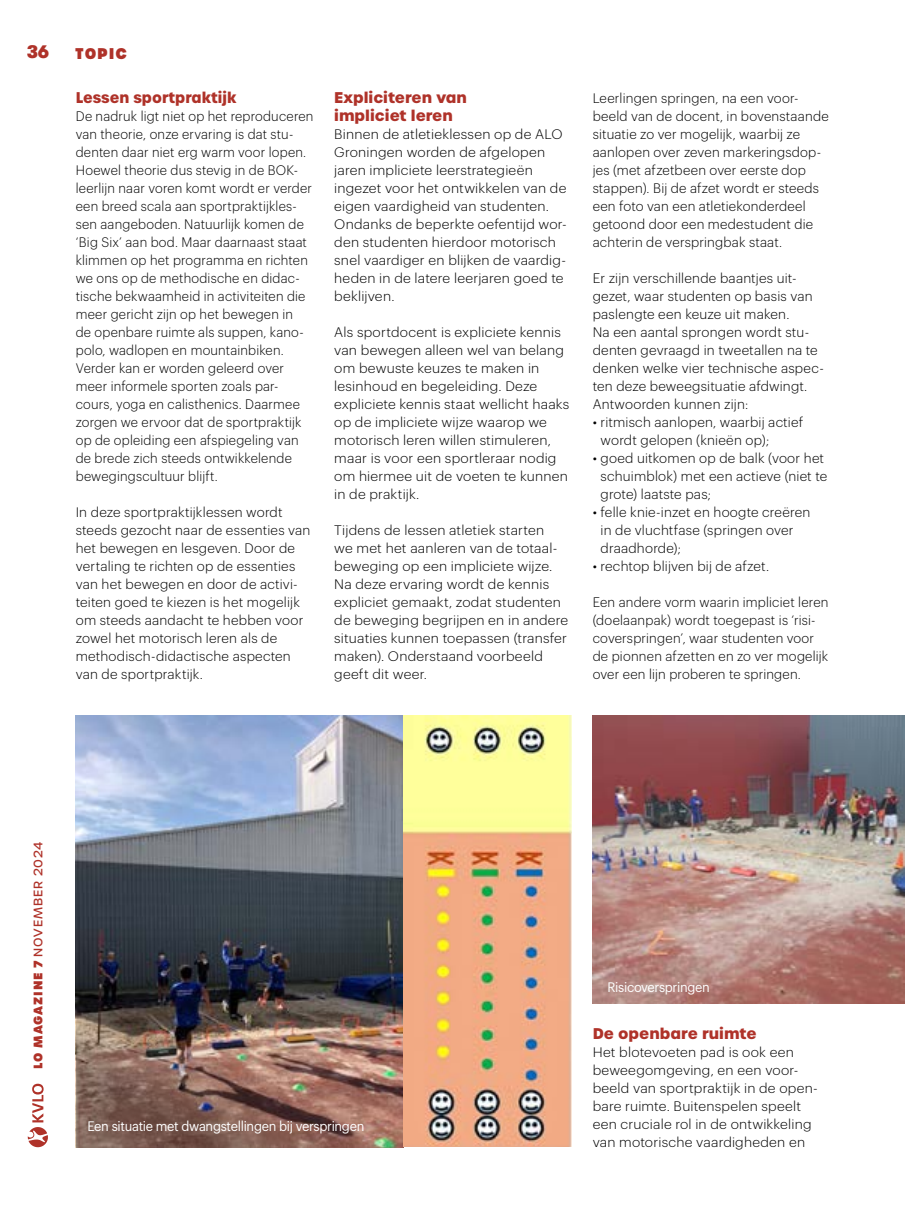
<style>
.page{position:relative;width:915px;height:1212px;background:#fff}
.page>*{position:absolute;margin:0;border:0;box-sizing:border-box;transform-origin:0 0}
.t1{font:900 18px "GT Walsheim Pro";color:#af3229}
.t2{font:700 15px/18px "Urbane";color:#af3229}
.t3{font:700 15px "Urbane";color:#af3229;scale:.96 1}
.t4{font:800 15px "Urbane";letter-spacing:.06em;color:#af3229}
.t5{font:300 13.5px/18px "Graphik";letter-spacing:.015em;color:#000}
.t6{font:300 13.5px/18px "Graphik";letter-spacing:.015em;color:#000;scale:.96 1}
.t7{font:13.5px "Graphik";letter-spacing:-.025em;color:#fff;scale:.95 1}
.t8{font:500 12px "Urbane";letter-spacing:.075em;color:#af3229}
.s1{font-weight:800}
</style>
<div class="page">
<svg style="left:28px;top:1084px;width:20px;height:63px"></svg>
<img style="left:403px;top:715px;width:168px;height:432px">
<img style="left:76px;top:715px;width:327px;height:432px">
<img style="left:592px;top:715px;width:312px;height:288px">
<h1 class="t1" style="left:27px;top:40px;width:24px">36</h1>
<p class="t4" style="left:75px;top:43px;width:53px">TOPIC</p>
<p class="t3" style="left:76px;top:87px;width:169px">Lessen sportpraktijk</p>
<p class="t6" style="left:76px;top:106px;width:249px">De nadruk ligt niet op het reproduceren van theorie, onze ervaring is dat stu&shy;denten daar niet erg warm voor lopen.<br>Hoewel theorie dus stevig in de BOK&shy;leerlijn naar voren komt wordt er verder een breed scala aan sportpraktijkles&shy;sen aangeboden. Natuurlijk komen de ‘Big Six’ aan bod. Maar daarnaast staat klimmen op het programma en richten we ons op de methodische en didac&shy;tische bekwaamheid in activiteiten die meer gericht zijn op het bewegen in<br>de openbare ruimte als suppen, kano&shy;polo, wadlopen en mountainbiken.<br>Verder kan er worden geleerd over meer informele sporten zoals par&shy;cours, yoga en calisthenics. Daarmee zorgen we ervoor dat de sportpraktijk op de opleiding een afspiegeling van de brede zich steeds ontwikkelende bewegingscultuur blijft.</p>
<p class="t5" style="left:76px;top:502px;width:236px">In deze sportpraktijklessen wordt steeds gezocht naar de essenties van het bewegen en lesgeven. Door de vertaling te richten op de essenties van het bewegen en door de activi&shy;teiten goed te kiezen is het mogelijk om steeds aandacht te hebben voor zowel het motorisch leren als de methodisch-didactische aspecten van de sportpraktijk.</p>
<p class="t2" style="left:334px;top:89px;width:134px">Expliciteren van impliciet leren</p>
<p class="t5" style="left:334px;top:124px;width:234px">Binnen de atletieklessen op de ALO<br>Groningen worden de afgelopen jaren impliciete leerstrategieën ingezet voor het ontwikkelen van de eigen vaardigheid van studenten.<br>Ondanks de beperkte oefentijd wor&shy;den studenten hierdoor motorisch snel vaardiger en blijken de vaardig&shy;heden in de latere leerjaren goed te beklijven.</p>
<p class="t5" style="left:334px;top:322px;width:236px">Als sportdocent is expliciete kennis van bewegen alleen wel van belang om bewuste keuzes te maken in lesinhoud en begeleiding. Deze expliciete kennis staat wellicht haaks op de impliciete wijze waarop we motorisch leren willen stimuleren, maar is voor een sportleraar nodig om hiermee uit de voeten te kunnen in de praktijk.</p>
<p class="t5" style="left:334px;top:520px;width:235px">Tijdens de lessen atletiek starten<br>we met het aanleren van de totaal&shy;beweging op een impliciete wijze.<br>Na deze ervaring wordt de kennis expliciet gemaakt, zodat studenten de beweging begrijpen en in andere situaties kunnen toepassen (transfer maken). Onderstaand voorbeeld geeft dit weer.</p>
<p class="t5" style="left:592px;top:88px;width:237px">Leerlingen springen, na een voor&shy;beeld van de docent, in bovenstaande situatie zo ver mogelijk, waarbij ze aanlopen over zeven markeringsdop&shy;jes (met afzetbeen over eerste dop stappen). Bij de afzet wordt er steeds een foto van een atletiekonderdeel getoond door een medestudent die achterin de verspringbak staat.</p>
<p class="t5" style="left:592px;top:268px;width:232px">Er zijn verschillende baantjes uit&shy;gezet, waar studenten op basis van paslengte een keuze uit maken.<br>Na een aantal sprongen wordt stu&shy;denten gevraagd in tweetallen na te denken welke vier technische aspec&shy;ten deze beweegsituatie afdwingt.<br>Antwoorden kunnen zijn:</p>
<p class="t5" style="left:600px;top:412px;width:204px;text-indent:-8px">• ritmisch aanlopen, waarbij actief wordt gelopen (knieën op);</p>
<p class="t5" style="left:600px;top:448px;width:228px;text-indent:-8px">• goed uitkomen op de balk (voor het schuimblok) met een actieve (niet te grote) laatste pas;</p>
<p class="t5" style="left:600px;top:502px;width:211px;text-indent:-8px">• felle knie-inzet en hoogte creëren in de vluchtfase (springen over draadhorde);</p>
<p class="t5" style="left:592px;top:556px;width:178px">• rechtop blijven bij de afzet.</p>
<p class="t5" style="left:592px;top:592px;width:237px">Een andere vorm waarin impliciet leren (doelaanpak) wordt toegepast is ‘risi&shy;coverspringen’, waar studenten voor de pionnen afzetten en zo ver mogelijk over een lijn proberen te springen.</p>
<p class="t8" style="left:30px;top:1069px;width:229px;rotate:-90deg"><span class="s1">LO MAGAZINE 7</span> NOVEMBER 2024</p>
<p class="t7" style="left:87px;top:1116px;width:293px">Een situatie met dwangstellingen bij verspringen</p>
<p class="t7" style="left:607px;top:977px;width:109px">Risicoverspringen</p>
<p class="t2" style="left:592px;top:1025px;width:165px">De openbare ruimte</p>
<p class="t5" style="left:592px;top:1042px;width:227px">Het blotevoeten pad is ook een beweegomgeving, en een voor&shy;beeld van sportpraktijk in de open&shy;bare ruimte. Buitenspelen speelt een cruciale rol in de ontwikkeling van motorische vaardigheden en</p>
</div>
